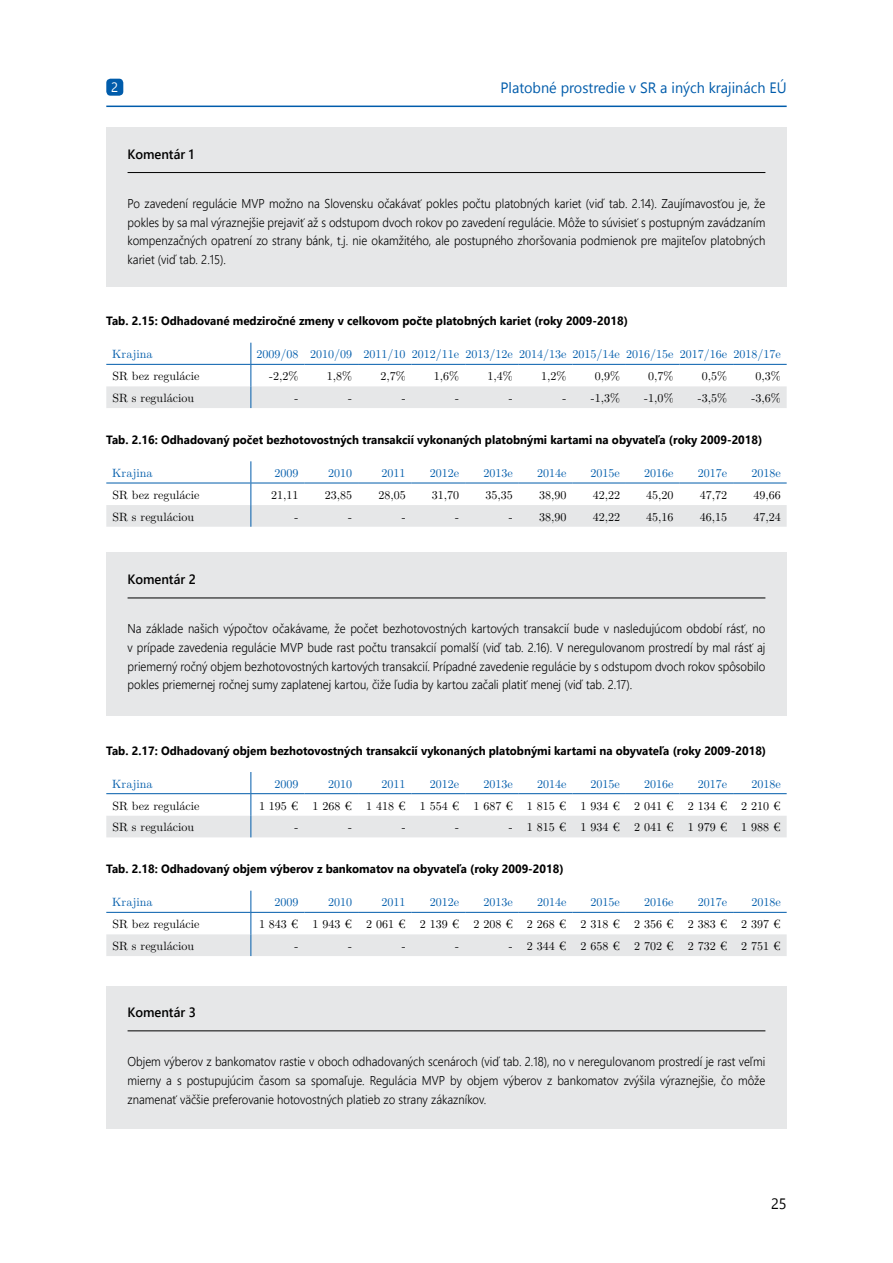
<style>
.page{position:relative;width:893px;height:1263px;background:#fff}
.page>*{position:absolute;margin:0;border:0;box-sizing:border-box;transform-origin:0 0}
.t1{font:15px "Segoe UI";color:#005cab;scale:.96 1}
.t2{font:15px "Segoe UI";color:#000;scale:.96 1}
.t3{font:600 13.5px "Segoe UI";color:#000;scale:.96 1}
.t4{font:13.5px "Segoe UI";color:#fff;scale:.96 1}
.t5{font:300 12.75px/18.8px "Segoe UI";color:#000;text-align:justify;scale:.9 1}
.t6{font:12px "LM Roman 10";color:#000}
.t7{font:700 12px "Segoe UI";color:#000;scale:.96 1}
.t8{font:12px "LM Roman 10";color:#005cab}
</style>
<div class="page">
<hr style="left:106px;top:106px;width:681px;height:1px;background:#005cab">
<div style="left:106px;top:79px;width:17px;height:17px;background:#005cab;border-radius:4px"></div>
<div style="left:106px;top:128px;width:681px;height:159px;background:#e6e7e8"></div>
<hr style="left:128px;top:172px;width:637px;height:1px;background:#000">
<svg style="left:106px;top:343px;width:681px;height:65px"></svg>
<svg style="left:106px;top:461px;width:681px;height:66px"></svg>
<div style="left:106px;top:553px;width:681px;height:163px;background:#e6e7e8"></div>
<hr style="left:128px;top:598px;width:637px;height:1px;background:#000">
<svg style="left:106px;top:772px;width:681px;height:65px"></svg>
<svg style="left:106px;top:891px;width:681px;height:65px"></svg>
<div style="left:106px;top:986px;width:681px;height:142px;background:#e6e7e8"></div>
<hr style="left:128px;top:1030px;width:637px;height:1px;background:#000">
<p class="t4" style="left:111px;top:77px;width:9px">2</p>
<p class="t1" style="left:500px;top:76px;width:300px">Platobné prostredie v SR a iných krajinách EÚ</p>
<p class="t3" style="left:128px;top:144px;width:71px">Komentár 1</p>
<p class="t5" style="left:128px;top:193px;width:710px">Po zavedení regulácie MVP možno na Slovensku očakávať pokles počtu platobných kariet (viď tab. 2.14). Zaujímavosťou je, že pokles by sa mal výraznejšie prejaviť až s odstupom dvoch rokov po zavedení regulácie. Môže to súvisieť s postupným zavádzaním kompenzačných opatrení zo strany bánk, t.j. nie okamžitého, ale postupného zhoršovania podmienok pre majiteľov platobných kariet (viď tab. 2.15).</p>
<p class="t7" style="left:106px;top:312px;width:545px">Tab. 2.15: Odhadované medziročné zmeny v celkovom počte platobných kariet (roky 2009-2018)</p>
<p class="t8" style="left:112px;top:345px;width:42px">Krajina</p>
<p class="t8" style="left:256px;top:345px;width:526px">2009/08 2010/09 2011/10 2012/11e 2013/12e 2014/13e 2015/14e 2016/15e 2017/16e 2018/17e</p>
<p class="t6" style="left:112px;top:367px;width:89px">SR bez regulácie</p>
<p class="t6" style="left:269px;top:367px;width:31px">-2,2%</p>
<p class="t6" style="left:327px;top:367px;width:27px">1,8%</p>
<p class="t6" style="left:380px;top:367px;width:27px">2,7%</p>
<p class="t6" style="left:434px;top:367px;width:27px">1,6%</p>
<p class="t6" style="left:487px;top:367px;width:27px">1,4%</p>
<p class="t6" style="left:541px;top:367px;width:27px">1,2%</p>
<p class="t6" style="left:595px;top:367px;width:27px">0,9%</p>
<p class="t6" style="left:648px;top:367px;width:27px">0,7%</p>
<p class="t6" style="left:702px;top:367px;width:27px">0,5%</p>
<p class="t6" style="left:755px;top:367px;width:27px">0,3%</p>
<p class="t6" style="left:112px;top:388px;width:83px">SR s reguláciou</p>
<p class="t6" style="left:295px;top:388px;width:5px">-</p>
<p class="t6" style="left:348px;top:388px;width:5px">-</p>
<p class="t6" style="left:402px;top:388px;width:5px">-</p>
<p class="t6" style="left:455px;top:388px;width:5px">-</p>
<p class="t6" style="left:509px;top:388px;width:5px">-</p>
<p class="t6" style="left:562px;top:388px;width:59px">- -1,3%</p>
<p class="t6" style="left:644px;top:388px;width:31px">-1,0%</p>
<p class="t6" style="left:698px;top:388px;width:31px">-3,5%</p>
<p class="t6" style="left:751px;top:388px;width:31px">-3,6%</p>
<p class="t7" style="left:106px;top:431px;width:685px">Tab. 2.16: Odhadovaný počet bezhotovostných transakcií vykonaných platobnými kartami na obyvateľa (roky 2009-2018)</p>
<p class="t8" style="left:112px;top:463px;width:42px">Krajina</p>
<p class="t8" style="left:274px;top:463px;width:25px">2009</p>
<p class="t8" style="left:328px;top:463px;width:25px">2010</p>
<p class="t8" style="left:382px;top:463px;width:25px">2011</p>
<p class="t8" style="left:430px;top:463px;width:31px">2012e</p>
<p class="t8" style="left:483px;top:463px;width:31px">2013e</p>
<p class="t8" style="left:537px;top:463px;width:31px">2014e</p>
<p class="t8" style="left:591px;top:463px;width:31px">2015e</p>
<p class="t8" style="left:644px;top:463px;width:31px">2016e</p>
<p class="t8" style="left:698px;top:463px;width:31px">2017e</p>
<p class="t8" style="left:751px;top:463px;width:31px">2018e</p>
<p class="t6" style="left:112px;top:485px;width:89px">SR bez regulácie</p>
<p class="t6" style="left:271px;top:485px;width:29px">21,11</p>
<p class="t6" style="left:325px;top:485px;width:29px">23,85</p>
<p class="t6" style="left:378px;top:485px;width:29px">28,05</p>
<p class="t6" style="left:432px;top:485px;width:29px">31,70</p>
<p class="t6" style="left:485px;top:485px;width:29px">35,35</p>
<p class="t6" style="left:539px;top:485px;width:29px">38,90</p>
<p class="t6" style="left:593px;top:485px;width:29px">42,22</p>
<p class="t6" style="left:646px;top:485px;width:29px">45,20</p>
<p class="t6" style="left:700px;top:485px;width:29px">47,72</p>
<p class="t6" style="left:753px;top:485px;width:29px">49,66</p>
<p class="t6" style="left:112px;top:507px;width:83px">SR s reguláciou</p>
<p class="t6" style="left:295px;top:507px;width:5px">-</p>
<p class="t6" style="left:348px;top:507px;width:5px">-</p>
<p class="t6" style="left:402px;top:507px;width:5px">-</p>
<p class="t6" style="left:455px;top:507px;width:5px">-</p>
<p class="t6" style="left:509px;top:507px;width:59px">- 38,90</p>
<p class="t6" style="left:593px;top:507px;width:29px">42,22</p>
<p class="t6" style="left:646px;top:507px;width:29px">45,16</p>
<p class="t6" style="left:700px;top:507px;width:29px">46,15</p>
<p class="t6" style="left:753px;top:507px;width:29px">47,24</p>
<p class="t3" style="left:128px;top:569px;width:73px">Komentár 2</p>
<p class="t5" style="left:128px;top:619px;width:710px">Na základe našich výpočtov očakávame, že počet bezhotovostných kartových transakcií bude v nasledujúcom období rásť, no v prípade zavedenia regulácie MVP bude rast počtu transakcií pomalší (viď tab. 2.16). V neregulovanom prostredí by mal rásť aj priemerný ročný objem bezhotovostných kartových transakcií. Prípadné zavedenie regulácie by s odstupom dvoch rokov spôsobilo pokles priemernej ročnej sumy zaplatenej kartou, čiže ľudia by kartou začali platiť menej (viď tab. 2.17).</p>
<p class="t7" style="left:106px;top:741px;width:689px">Tab. 2.17: Odhadovaný objem bezhotovostných transakcií vykonaných platobnými kartami na obyvateľa (roky 2009-2018)</p>
<p class="t8" style="left:112px;top:774px;width:42px">Krajina</p>
<p class="t8" style="left:274px;top:774px;width:25px">2009</p>
<p class="t8" style="left:328px;top:774px;width:25px">2010</p>
<p class="t8" style="left:382px;top:774px;width:25px">2011</p>
<p class="t8" style="left:430px;top:774px;width:31px">2012e</p>
<p class="t8" style="left:483px;top:774px;width:31px">2013e</p>
<p class="t8" style="left:537px;top:774px;width:31px">2014e</p>
<p class="t8" style="left:591px;top:774px;width:31px">2015e</p>
<p class="t8" style="left:644px;top:774px;width:31px">2016e</p>
<p class="t8" style="left:698px;top:774px;width:31px">2017e</p>
<p class="t8" style="left:751px;top:774px;width:31px">2018e</p>
<p class="t6" style="left:112px;top:796px;width:89px">SR bez regulácie</p>
<p class="t6" style="left:259px;top:796px;width:523px">1 195 € 1 268 € 1 418 € 1 554 € 1 687 € 1 815 € 1 934 € 2 041 € 2 134 € 2 210 €</p>
<p class="t6" style="left:112px;top:818px;width:83px">SR s reguláciou</p>
<p class="t6" style="left:295px;top:818px;width:5px">-</p>
<p class="t6" style="left:348px;top:818px;width:5px">-</p>
<p class="t6" style="left:402px;top:818px;width:5px">-</p>
<p class="t6" style="left:455px;top:818px;width:5px">-</p>
<p class="t6" style="left:509px;top:818px;width:273px">- 1 815 € 1 934 € 2 041 € 1 979 € 1 988 €</p>
<p class="t7" style="left:106px;top:860px;width:478px">Tab. 2.18: Odhadovaný objem výberov z bankomatov na obyvateľa (roky 2009-2018)</p>
<p class="t8" style="left:112px;top:893px;width:42px">Krajina</p>
<p class="t8" style="left:274px;top:893px;width:25px">2009</p>
<p class="t8" style="left:328px;top:893px;width:25px">2010</p>
<p class="t8" style="left:382px;top:893px;width:25px">2011</p>
<p class="t8" style="left:430px;top:893px;width:31px">2012e</p>
<p class="t8" style="left:483px;top:893px;width:31px">2013e</p>
<p class="t8" style="left:537px;top:893px;width:31px">2014e</p>
<p class="t8" style="left:591px;top:893px;width:31px">2015e</p>
<p class="t8" style="left:644px;top:893px;width:31px">2016e</p>
<p class="t8" style="left:698px;top:893px;width:31px">2017e</p>
<p class="t8" style="left:751px;top:893px;width:31px">2018e</p>
<p class="t6" style="left:112px;top:915px;width:89px">SR bez regulácie</p>
<p class="t6" style="left:259px;top:915px;width:523px">1 843 € 1 943 € 2 061 € 2 139 € 2 208 € 2 268 € 2 318 € 2 356 € 2 383 € 2 397 €</p>
<p class="t6" style="left:112px;top:936px;width:83px">SR s reguláciou</p>
<p class="t6" style="left:295px;top:936px;width:5px">-</p>
<p class="t6" style="left:348px;top:936px;width:5px">-</p>
<p class="t6" style="left:402px;top:936px;width:5px">-</p>
<p class="t6" style="left:455px;top:936px;width:5px">-</p>
<p class="t6" style="left:509px;top:936px;width:273px">- 2 344 € 2 658 € 2 702 € 2 732 € 2 751 €</p>
<p class="t3" style="left:128px;top:1002px;width:73px">Komentár 3</p>
<p class="t5" style="left:128px;top:1052px;width:710px">Objem výberov z bankomatov rastie v oboch odhadovaných scenároch (viď tab. 2.18), no v neregulovanom prostredí je rast veľmi mierny a s postupujúcim časom sa spomaľuje. Regulácia MVP by objem výberov z bankomatov zvýšila výraznejšie, čo môže znamenať väčšie preferovanie hotovostných platieb zo strany zákazníkov.</p>
<p class="t2" style="left:771px;top:1192px;width:18px">25</p>
</div>
